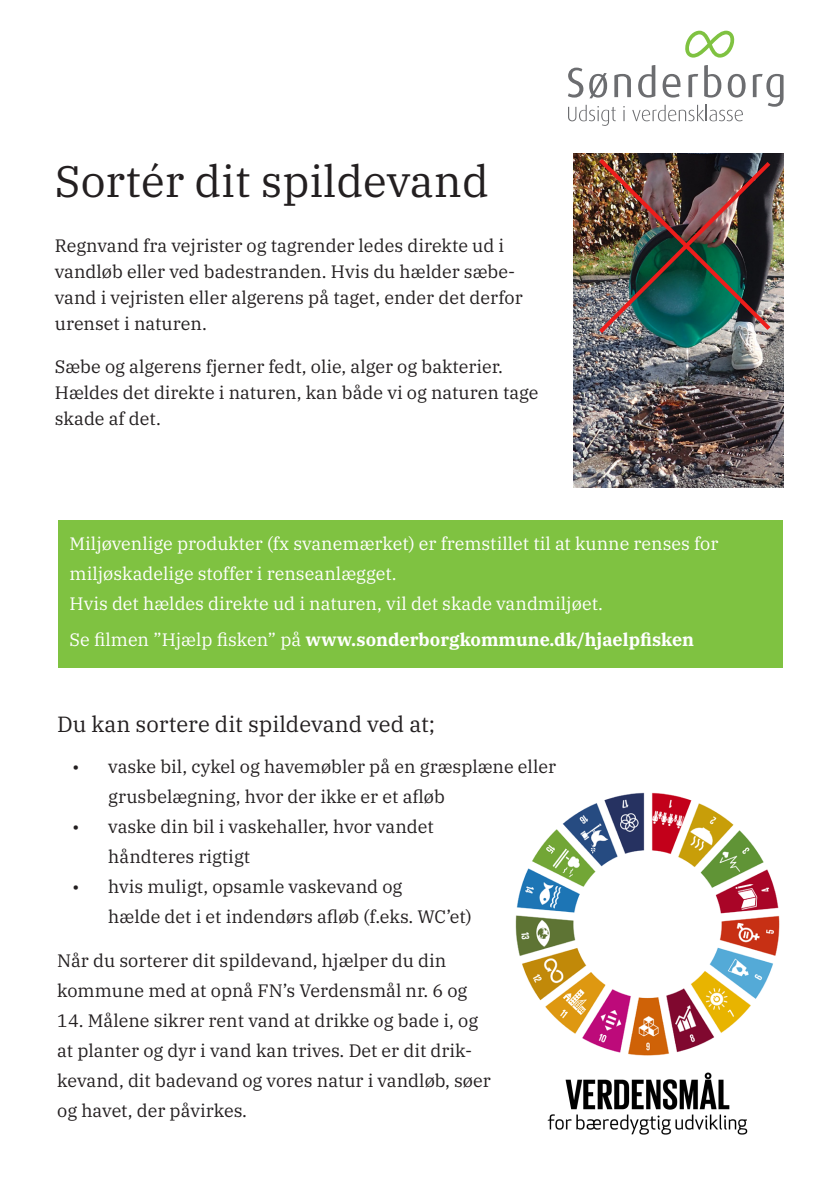
<style>
.page{position:relative;width:840px;height:1191px;background:#fff}
.page>*{position:absolute;margin:0;border:0;box-sizing:border-box;transform-origin:0 0}
.Titel{font:44px "IBM Plex Serif";color:#231f20}
.Underrubrik{font:22px "IBM Plex Serif";color:#231f20}
.Brødtekst{font:18px/30px "IBM Plex Serif";color:#231f20}
.Brødtekst-2{font:18px/30px "IBM Plex Serif";color:#fff}
.Brødtekst-3{font:700 18px "IBM Plex Serif";color:#fff}
.s1{font-weight:400}
</style>
<div class="page">
<img style="left:515px;top:792px;width:265px;height:264px">
<div style="left:58px;top:520px;width:724px;height:148px;background:#7fc241"></div>
<img style="left:547px;top:1072px;width:201px;height:63px">
<img style="left:573px;top:153px;width:209px;height:335px">
<img style="left:594px;top:154px;width:180px;height:183px">
<svg style="left:685px;top:31px;width:49px;height:27px"></svg>
<svg style="left:568px;top:68px;width:15px;height:30px"></svg>
<svg style="left:614px;top:74px;width:16px;height:23px"></svg>
<svg style="left:727px;top:74px;width:18px;height:24px"></svg>
<svg style="left:752px;top:74px;width:31px;height:33px"></svg>
<svg style="left:662px;top:74px;width:18px;height:24px"></svg>
<svg style="left:688px;top:65px;width:33px;height:33px"></svg>
<svg style="left:589px;top:73px;width:17px;height:25px"></svg>
<svg style="left:638px;top:65px;width:17px;height:33px"></svg>
<svg style="left:568px;top:105px;width:47px;height:21px"></svg>
<svg style="left:623px;top:106px;width:1px;height:15px"></svg>
<svg style="left:632px;top:105px;width:110px;height:16px"></svg>
<h1 class="Titel" style="left:55px;top:148px;width:435px">Sortér dit spildevand</h1>
<p class="Brødtekst" style="left:55px;top:231px;width:469px;line-height:26px">Regnvand fra vejrister og tagrender ledes direkte ud i vandløb eller ved badestranden. Hvis du hælder sæbe&shy;vand i vejristen eller algerens på taget, ender det derfor urenset i naturen.</p>
<p class="Brødtekst" style="left:55px;top:352px;width:485px;line-height:26px">Sæbe og algerens fjerner fedt, olie, alger og bakterier.<br>Hældes det direkte i naturen, kan både vi og naturen tage skade af det.</p>
<p class="Brødtekst-2" style="left:70px;top:527px;width:650px">Miljøvenlige produkter (fx svanemærket) er fremstillet til at kunne renses for miljøskadelige stoffer i renseanlægget.<br>Hvis det hældes direkte ud i naturen, vil det skade vandmiljøet.</p>
<p class="Brødtekst-3" style="left:70px;top:625px;width:625px"><span class="s1">Se filmen ”Hjælp fisken” på</span> www.sonderborgkommune.dk/hjaelpfisken</p>
<h3 class="Underrubrik" style="left:57px;top:707px;width:379px">Du kan sortere dit spildevand ved at;</h3>
<p class="Brødtekst" style="left:108px;top:750px;width:449px;text-indent:-36px">• vaske bil, cykel og havemøbler på en græsplæne eller grusbelægning, hvor der ikke er et afløb</p>
<p class="Brødtekst" style="left:108px;top:810px;width:327px;text-indent:-36px">• vaske din bil i vaskehaller, hvor vandet håndteres rigtigt</p>
<p class="Brødtekst" style="left:108px;top:870px;width:365px;text-indent:-36px">• hvis muligt, opsamle vaskevand og<br>hælde det i et indendørs afløb (f.eks. WC’et)</p>
<p class="Brødtekst" style="left:57px;top:944px;width:411px">Når du sorterer dit spildevand, hjælper du din kommune med at opnå FN’s Verdensmål nr. 6 og</p>
<p class="Brødtekst" style="left:57px;top:1004px;width:435px">14. Målene sikrer rent vand at drikke og bade i, og at planter og dyr i vand kan trives. Det er dit drik&shy;kevand, dit badevand og vores natur i vandløb, søer og havet, der påvirkes.</p>
</div>
